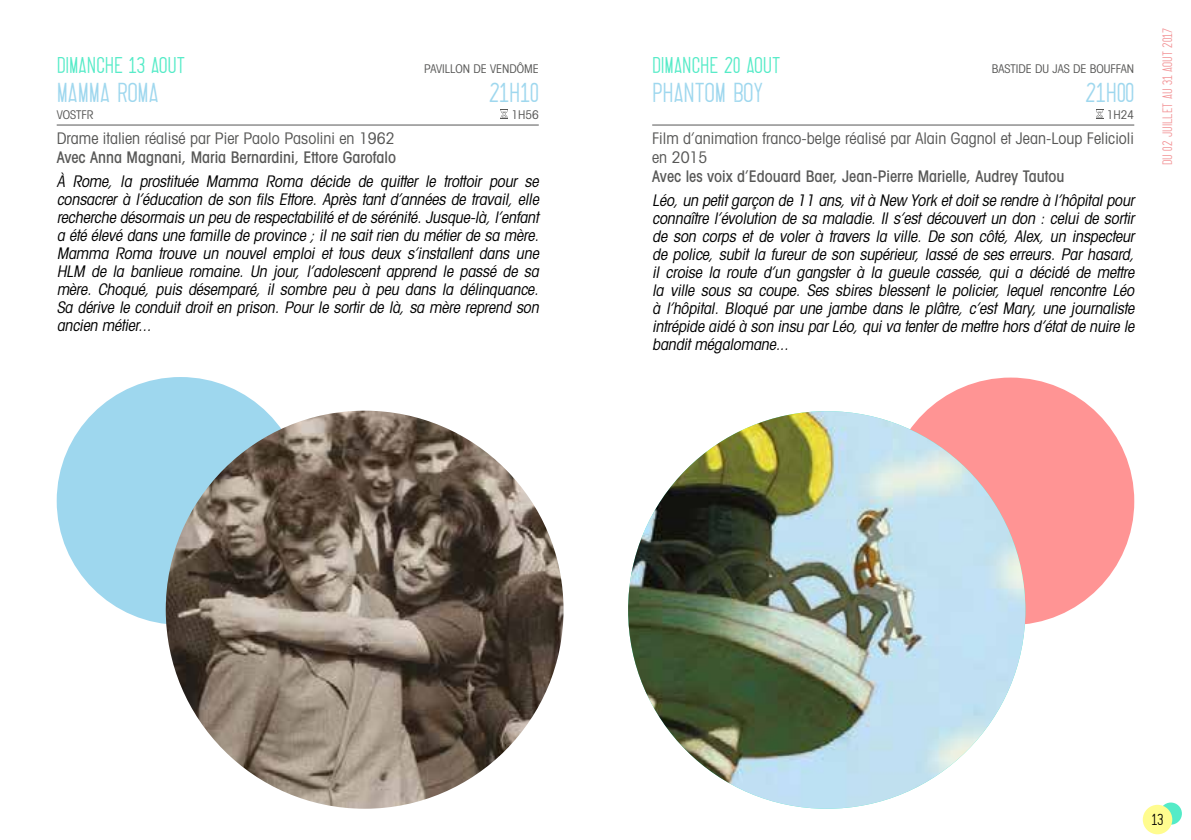
<style>
.page{position:relative;width:1191px;height:840px;background:#fff}
.page>*{position:absolute;margin:0;border:0;box-sizing:border-box;transform-origin:0 0}
.t1{font:24px "Thruster";color:#9ed7ee}
.t2{font:20px "Thruster";color:#54ebc7}
.t3{font:italic condensed 16px/18px "Avant Garde";letter-spacing:-.01em;color:#000;text-align:justify}
.t4{font:condensed 16px/19.2px "Avant Garde";color:#575756}
.t5{font:500 condensed 16px "Avant Garde";color:#575756}
.t6{font:14px "Thruster";color:#000}
.t7{font:condensed 12px "Avant Garde";color:#575756}
.t8{font:12px "Thruster";color:#f29295}
</style>
<div class="page">
<div style="left:1159px;top:802px;width:22px;height:22px;background:#54ebc7;border-radius:50%"></div>
<div style="left:1142px;top:804px;width:30px;height:29px;background:#fffc8f;border-radius:50%"></div>
<div style="left:57px;top:377px;width:247px;height:247px;background:#9ed7ee;border-radius:50%"></div>
<img style="left:166px;top:410px;width:397px;height:398px;border-radius:199px">
<div style="left:887px;top:377px;width:247px;height:247px;background:#ff9494;border-radius:50%"></div>
<img style="left:628px;top:411px;width:397px;height:397px;border-radius:199px">
<hr style="left:652px;top:124px;width:482px;height:1px;background:#575756">
<svg style="left:1096px;top:109px;width:7px;height:10px"></svg>
<hr style="left:57px;top:124px;width:482px;height:1px;background:#575756">
<svg style="left:500px;top:109px;width:8px;height:10px"></svg>
<p class="t2" style="left:57px;top:56px;width:130px">DIMANCHE 13 AOUT</p>
<p class="t7" style="left:424px;top:61px;width:116px">PAVILLON DE VENDÔME</p>
<h1 class="t1" style="left:57px;top:82px;width:103px">MAMMA ROMA</h1>
<h1 class="t1" style="left:489px;top:82px;width:51px">21H10</h1>
<p class="t7" style="left:57px;top:107px;width:38px">VOSTFR</p>
<p class="t7" style="left:511px;top:107px;width:29px">1H56</p>
<p class="t4" style="left:57px;top:128px;width:339px">Drame italien réalisé par Pier Paolo Pasolini en 1962</p>
<p class="t5" style="left:57px;top:147px;width:341px">Avec Anna Magnani, Maria Bernardini, Ettore Garofalo</p>
<p class="t3" style="left:57px;top:171px;width:487px">À Rome, la prostituée Mamma Roma décide de quitter le trottoir pour se consacrer à l’éducation de son fils Ettore. Après tant d’années de travail, elle recherche désormais un peu de respectabilité etde sérénité.Jusque-là,l’enfant a été élevé dans une famille de province ; il ne sait rien du métier de sa mère.<br>Mamma Roma trouve un nouvel emploi et tous deux s’installent dans une HLM de la banlieue romaine. Un jour, l’adolescent apprend le passé de sa mère. Choqué, puis désemparé, il sombre peu à peu dans la délinquance.<br>Sa dérive le conduit droit en prison. Pour le sortir de là, sa mère reprend son ancien métier...</p>
<p class="t2" style="left:652px;top:56px;width:130px">DIMANCHE 20 AOUT</p>
<p class="t7" style="left:991px;top:61px;width:144px">BASTIDE DU JAS DE BOUFFAN</p>
<h1 class="t1" style="left:652px;top:82px;width:112px">PHANTOM BOY</h1>
<h1 class="t1" style="left:1085px;top:82px;width:50px">21H00</h1>
<p class="t7" style="left:1107px;top:107px;width:29px">1H24</p>
<p class="t4" style="left:652px;top:128px;width:483px">Film d’animation franco-belge réalisé par Alain Gagnol et Jean-Loup Felicioli en 2015</p>
<p class="t5" style="left:652px;top:166px;width:414px">Avec les voix d’Edouard Baer, Jean-Pierre Marielle, Audrey Tautou</p>
<p class="t3" style="left:652px;top:191px;width:487px">Léo,un petitgarçon de 11 ans,vità New York etdoitse rendre à l’hôpitalpour connaître l’évolution de sa maladie. Il s’est découvert un don : celui de sortir de son corps et de voler à travers la ville. De son côté, Alex, un inspecteur de police, subit la fureur de son supérieur, lassé de ses erreurs. Par hasard, il croise la route d’un gangster à la gueule cassée, qui a décidé de mettre la ville sous sa coupe. Ses sbires blessent le policier, lequel rencontre Léo à l’hôpital. Bloqué par une jambe dans le plâtre, c’est Mary, une journaliste intrépide aidé à son insu parLéo,quiva tenterde mettre hors d’étatde nuire le banditmégalomane...</p>
<p class="t8" style="left:1162px;top:165px;width:138px;rotate:-90deg">DU 02 JUILLET AU 31 AOUT 2017</p>
<p class="t6" style="left:1151px;top:813px;width:13px">13</p>
</div>
